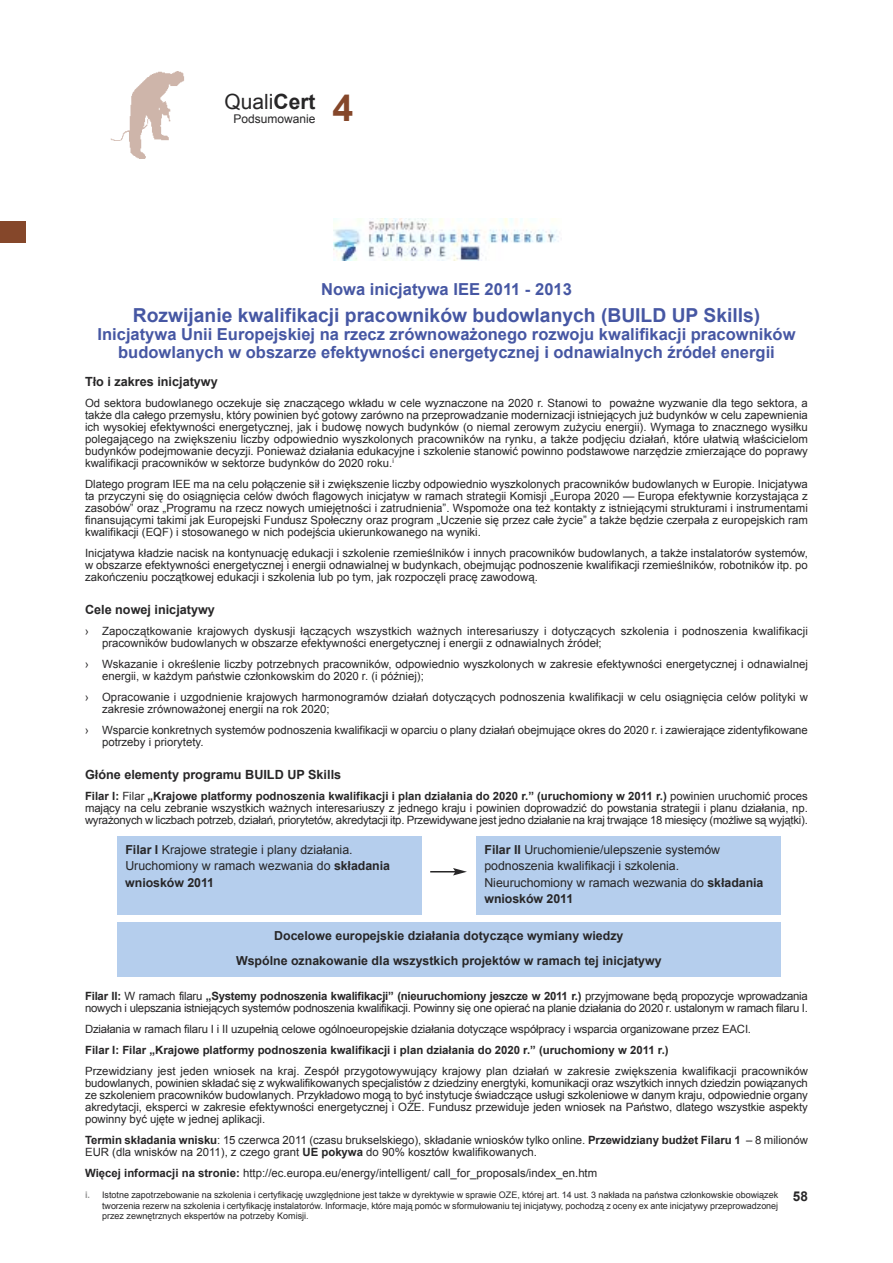
<style>
.page{position:relative;width:893px;height:1263px;background:#fff}
.page>*{position:absolute;margin:0;border:0;box-sizing:border-box;transform-origin:0 0}
.t1{font:700 37.5px "Arial";color:#85472a}
.t2{font:21px "Arial";color:#272627}
.t3{font:700 19.35px "Arial";color:#4657a3}
.t4{font:700 16.5px/18px "Arial";color:#4657a3;text-align:center}
.t5{font:700 13.5px "Arial";color:#272627}
.t6{font:700 12.6px "Arial";color:#272627}
.t7{font:12.45px/16.5px "Arial";letter-spacing:-.005em;color:#272627}
.t8{font:700 12.45px/25.5px "Arial";color:#272627;text-align:center}
.t9{font:12px "Arial";color:#272627}
.t10{font:11.4px/12px "Arial";color:#272627;text-align:justify}
.t11{font:11.4px/12px "Arial";letter-spacing:-.025em;color:#272627}
.t12{font:700 11.4px "Arial";color:#272627}
.t13{font:9px/10.5px "Arial";color:#272627;text-align:justify}
.s1{font-weight:700}
.s2{font-weight:700;color:#939393}
</style>
<div class="page">
<div style="left:0;top:221px;width:26px;height:21px;background:#85472a"></div>
<img style="left:110px;top:71px;width:74px;height:88px">
<div style="left:117px;top:837px;width:305px;height:78px;background:#b5ceed"></div>
<div style="left:476px;top:837px;width:305px;height:78px;background:#b5ceed"></div>
<div style="left:117px;top:922px;width:664px;height:55px;background:#b5ceed"></div>
<svg style="left:430px;top:868px;width:37px;height:7px"></svg>
<img style="left:333px;top:218px;width:226px;height:42px">
<h2 class="t2" style="left:225px;top:90px;width:93px">Quali<span class="s1">Cert</span></h2>
<p class="t9" style="left:234px;top:112px;width:84px">Podsumowanie</p>
<h1 class="t1" style="left:333px;top:87px;width:22px">4</h1>
<h3 class="t4" style="left:321px;top:280px;width:252px">Nowa inicjatywa IEE 2011 - 2013</h3>
<h3 class="t3" style="left:133px;top:304px;width:629px">Rozwijanie kwalifikacji pracowników budowlanych (BUILD UP Skills)</h3>
<h3 class="t4" style="left:98px;top:325px;width:699px">Inicjatywa Unii Europejskiej na rzecz zrównoważonego rozwoju kwalifikacji pracowników budowlanych w obszarze efektywności energetycznej i odnawialnych źródeł energii</h3>
<p class="t6" style="left:85px;top:374px;width:134px">Tło i zakres inicjatywy</p>
<p class="t10" style="left:85px;top:397px;width:724px">Od sektora budowlanego oczekuje się znaczącego wkładu w cele wyznaczone na 2020 r. Stanowi to poważne wyzwanie dla tego sektora, a także dla całego przemysłu, który powinien być gotowy zarówno na przeprowadzanie modernizacji istniejących już budynków w celu zapewnienia ich wysokiej efektywności energetycznej, jak i budowę nowych budynków (o niemal zerowym zużyciu energii). Wymaga to znacznego wysiłku polegającego na zwiększeniu liczby odpowiednio wyszkolonych pracowników na rynku, a także podjęciu działań, które ułatwią właścicielom budynków podejmowanie decyzji. Ponieważ działania edukacyjne i szkolenie stanowić powinno podstawowe narzędzie zmierzające do poprawy kwalifikacji pracowników w sektorze budynków do 2020 roku.<sup>i</sup></p>
<p class="t10" style="left:85px;top:478px;width:724px">Dlatego program IEE ma na celu połączenie sił i zwiększenie liczby odpowiednio wyszkolonych pracowników budowlanych w Europie. Inicjatywa ta przyczyni się do osiągnięcia celów dwóch flagowych inicjatyw w ramach strategii Komisji „Europa 2020 — Europa efektywnie korzystająca z zasobów” oraz „Programu na rzecz nowych umiejętności i zatrudnienia”. Wspomoże ona też kontakty z istniejącymi strukturami i instrumentami finansującymi takimi jak Europejski Fundusz Społeczny oraz program „Uczenie się przez całe życie” a także będzie czerpała z europejskich ram kwalifikacji (EQF) i stosowanego w nich podejścia ukierunkowanego na wyniki.</p>
<p class="t10" style="left:85px;top:547px;width:724px">Inicjatywa kładzie nacisk na kontynuację edukacji i szkolenie rzemieślników i innych pracowników budowlanych, a także instalatorów systemów, w obszarze efektywności energetycznej i energii odnawialnej w budynkach, obejmując podnoszenie kwalifikacji rzemieślników, robotników itp. po zakończeniu początkowej edukacji i szkolenia lub po tym, jak rozpoczęli pracę zawodową.</p>
<p class="t6" style="left:85px;top:602px;width:131px">Cele nowej inicjatywy</p>
<p class="t10" style="left:102px;top:625px;width:707px;text-indent:-17px">› Zapoczątkowanie krajowych dyskusji łączących wszystkich ważnych interesariuszy i dotyczących szkolenia i podnoszenia kwalifikacji pracowników budowlanych w obszarze efektywności energetycznej i energii z odnawialnych źródeł;</p>
<p class="t10" style="left:102px;top:658px;width:707px;text-indent:-17px">› Wskazanie i określenie liczby potrzebnych pracowników, odpowiednio wyszkolonych w zakresie efektywności energetycznej i odnawialnej energii, w każdym państwie członkowskim do 2020 r. (i później);</p>
<p class="t10" style="left:102px;top:691px;width:707px;text-indent:-17px">› Opracowanie i uzgodnienie krajowych harmonogramów działań dotyczących podnoszenia kwalifikacji w celu osiągnięcia celów polityki w zakresie zrównoważonej energii na rok 2020;</p>
<p class="t10" style="left:102px;top:724px;width:707px;text-indent:-17px">› Wsparcie konkretnych systemów podnoszenia kwalifikacji w oparciu o plany działań obejmujące okres do 2020 r. i zawierające zidentyfikowane potrzeby i priorytety.</p>
<p class="t6" style="left:85px;top:767px;width:258px">Głóne elementy programu BUILD UP Skills</p>
<p class="t10" style="left:85px;top:790px;width:724px"><span class="s1">Filar I:</span> Filar <span class="s1">„Krajowe platformy podnoszenia kwalifikacji i plan działania do 2020 r.” (uruchomiony w 2011 r.)</span> powinien uruchomić proces mający na celu zebranie wszystkich ważnych interesariuszy z jednego kraju i powinien doprowadzić do powstania strategii i planu działania, np. wyrażonych w liczbach potrzeb, działań, priorytetów, akredytacji itp. Przewidywane jest jedno działanie na kraj trwające 18 miesięcy (możliwe są wyjątki).</p>
<p class="t7" style="left:125px;top:841px;width:266px"><span class="s1">Filar I</span> Krajowe strategie i plany działania.<br>Uruchomiony w ramach wezwania do <span class="s1">składania wniosków 2011</span></p>
<p class="t7" style="left:484px;top:841px;width:281px"><span class="s1">Filar II</span> Uruchomienie/ulepszenie systemów podnoszenia kwalifikacji i szkolenia.<br>Nieuruchomiony w ramach wezwania do <span class="s1">składania wniosków 2011</span></p>
<p class="t8" style="left:236px;top:923px;width:427px">Docelowe europejskie działania dotyczące wymiany wiedzy<br>Wspólne oznakowanie dla wszystkich projektów w ramach tej inicjatywy</p>
<p class="t11" style="left:85px;top:990px;width:724px"><span class="s1">Filar II:</span> W ramach filaru <span class="s1">„Systemy podnoszenia kwalifikacji” (nieuruchomiony jeszcze w 2011 r.)</span> przyjmowane będą propozycje wprowadzania nowych i ulepszania istniejących systemów podnoszenia kwalifikacji. Powinny się one opierać na planie działania do 2020 r. ustalonym w ramach filaru I.</p>
<p class="t10" style="left:85px;top:1023px;width:668px">Działania w ramach filaru I i II uzupełnią celowe ogólnoeuropejskie działania dotyczące współpracy i wsparcia organizowane przez EACI.</p>
<p class="t12" style="left:85px;top:1044px;width:585px">Filar I: Filar „Krajowe platformy podnoszenia kwalifikacji i plan działania do 2020 r.” (uruchomiony w 2011 r.)</p>
<p class="t10" style="left:85px;top:1065px;width:724px">Przewidziany jest jeden wniosek na kraj. Zespół przygotowywujący krajowy plan działań w zakresie zwiększenia kwalifikacji pracowników budowlanych, powinien składać się z wykwalifikowanych specjalistów z dziedziny energtyki, komunikacji oraz wszytkich innych dziedzin powiązanych ze szkoleniem pracowników budowlanych. Przykładowo mogą to być instytucje świadczące usługi szkoleniowe w danym kraju, odpowiednie organy akredytacji, eksperci w zakresie efektywności energetycznej i OŹE. Fundusz przewiduje jeden wniosek na Państwo, dlatego wszystkie aspekty powinny być ujęte w jednej aplikacji.</p>
<p class="t10" style="left:85px;top:1134px;width:724px"><span class="s1">Termin składania wnisku</span>: 15 czerwca 2011 (czasu brukselskiego), składanie wniosków tylko online. <span class="s1">Przewidziany budżet Filaru 1</span> – 8 milionów<br>EUR (dla wnisków na 2011), z czego grant <span class="s1">UE pokywa</span> do 90% kosztów kwalifikowanych.</p>
<p class="t10" style="left:85px;top:1167px;width:514px"><span class="s1">Więcej informacji na stronie:</span> http://ec.europa.eu/energy/intelligent/ call_for_proposals/index_en.htm</p>
<p class="t5" style="left:793px;top:1188px;width:17px">58</p>
<p class="t13" style="left:102px;top:1190px;width:678px;text-indent:-17px"><span class="s2">i.</span> Istotne zapotrzebowanie na szkolenia i certyfikację uwzględnione jest także w dyrektywie w sprawie OZE, której art. 14 ust. 3 nakłada na państwa członkowskie obowiązek tworzenia rezerw na szkolenia i certyfikację instalatorów. Informacje, które mają pomóc w sformułowaniu tej inicjatywy, pochodzą z oceny ex ante inicjatywy przeprowadzonej przez zewnętrznych ekspertów na potrzeby Komisji.</p>
</div>
